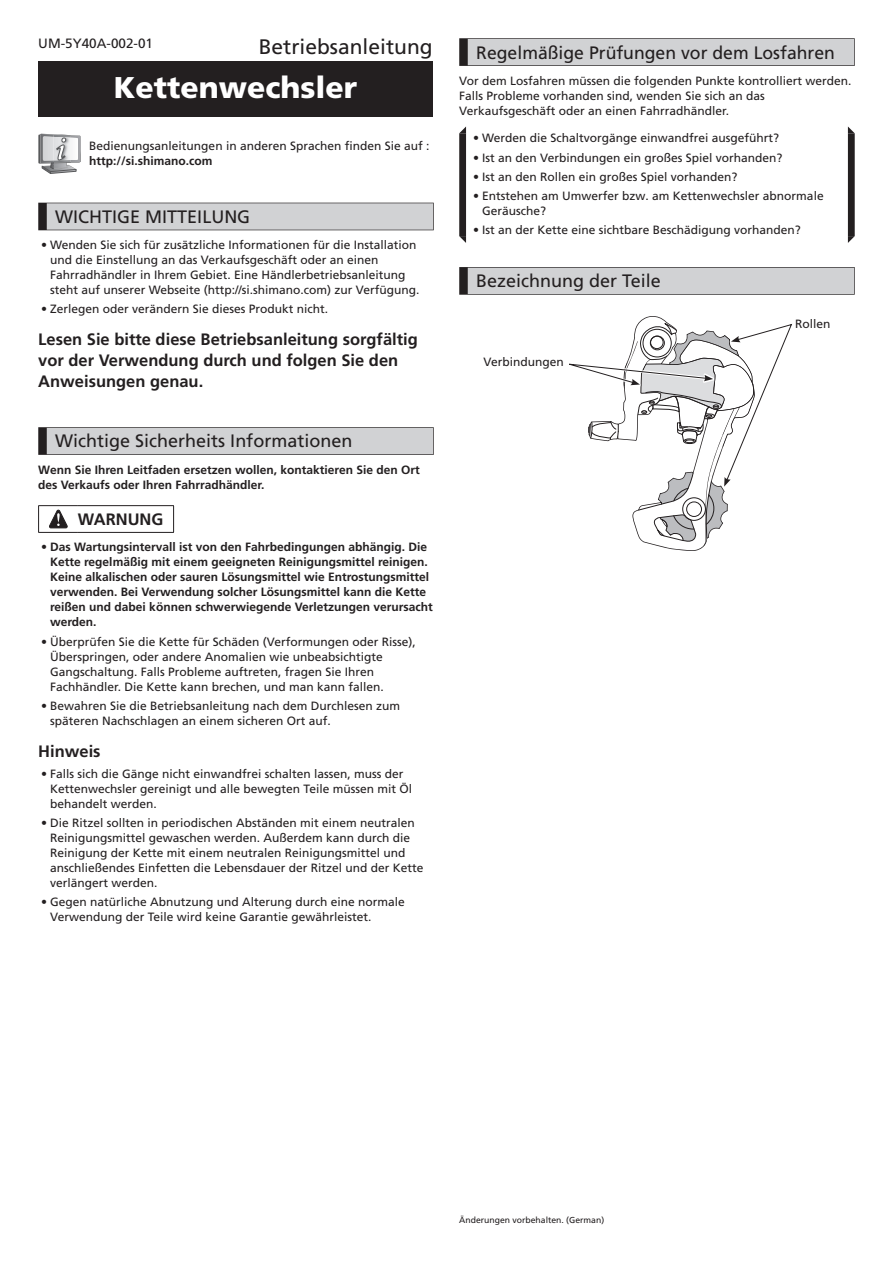
<style>
.page{position:relative;width:893px;height:1263px;background:#fff}
.page>*{position:absolute;margin:0;border:0;box-sizing:border-box;transform-origin:0 0}
.t1{font:900 30px "Frutiger LT Pro";color:#fff}
.t2{font:21px "Frutiger LT Pro";color:#231f20}
.t3{font:18px "Frutiger LT Pro";color:#231f20}
.t4{font:700 16.5px/21px "Frutiger LT Pro";color:#231f20}
.t5{font:13.5px "Frutiger LT Pro";color:#231f20}
.t6{font:12px/15px "Frutiger LT Pro";color:#231f20}
.t7{font:700 12px/15px "Frutiger LT Pro";color:#231f20}
.t8{font:8.7px "Frutiger LT Pro";color:#231f20}
.s1{font-weight:300}
</style>
<div class="page">
<div style="left:38px;top:203px;width:396px;height:27px;background:#231f20"></div>
<div style="left:47px;top:203px;width:386px;height:27px;background:#d1d2d4"></div>
<div style="left:38px;top:427px;width:396px;height:28px;background:#231f20"></div>
<div style="left:47px;top:428px;width:386px;height:26px;background:#d1d2d4"></div>
<div style="left:38px;top:61px;width:395px;height:56px;background:#231f20"></div>
<svg style="left:38px;top:134px;width:43px;height:40px"></svg>
<hr style="left:38px;top:505px;width:40px;height:1px;background:#231f20">
<svg style="left:38px;top:506px;width:1px;height:26px"></svg>
<hr style="left:78px;top:505px;width:96px;height:1px;background:#231f20">
<svg style="left:173px;top:506px;width:1px;height:26px"></svg>
<hr style="left:38px;top:532px;width:40px;height:1px;background:#231f20">
<hr style="left:78px;top:532px;width:96px;height:1px;background:#231f20">
<svg style="left:49px;top:510px;width:18px;height:18px"></svg>
<div style="left:459px;top:38px;width:396px;height:28px;background:#231f20"></div>
<div style="left:468px;top:39px;width:386px;height:26px;background:#d1d2d4"></div>
<div style="left:459px;top:267px;width:396px;height:28px;background:#231f20"></div>
<div style="left:468px;top:268px;width:386px;height:26px;background:#d1d2d4"></div>
<svg style="left:459px;top:126px;width:396px;height:117px"></svg>
<svg style="left:569px;top:316px;width:223px;height:235px"></svg>
<p class="t5" style="left:38px;top:36px;width:116px">UM-5Y40A-002-01</p>
<h2 class="t2" style="left:259px;top:34px;width:175px">Betriebsanleitung</h2>
<h1 class="t1" style="left:114px;top:69px;width:245px">Kettenwechsler</h1>
<p class="t6" style="left:89px;top:138px;width:342px">Bedienungsanleitungen in anderen Sprachen finden Sie auf :</p>
<p class="t7" style="left:89px;top:153px;width:125px">http://si.shimano.com</p>
<h3 class="t3" style="left:55px;top:206px;width:197px">WICHTIGE MITTEILUNG</h3>
<p class="t6" style="left:50px;top:237px;width:371px;text-indent:-9px"><span class="s1">•</span> Wenden Sie sich für zusätzliche Informationen für die Installation und die Einstellung an das Verkaufsgeschäft oder an einen Fahrradhändler in Ihrem Gebiet. Eine Händlerbetriebsanleitung steht auf unserer Webseite (http://si.shimano.com) zur Verfügung.</p>
<p class="t6" style="left:41px;top:302px;width:289px"><span class="s1">•</span> Zerlegen oder verändern Sie dieses Produkt nicht.</p>
<h3 class="t4" style="left:38px;top:329px;width:381px">Lesen Sie bitte diese Betriebsanleitung sorgfältig vor der Verwendung durch und folgen Sie den<br>Anweisungen genau.</h3>
<h3 class="t3" style="left:55px;top:431px;width:299px">Wichtige Sicherheits Informationen</h3>
<p class="t7" style="left:38px;top:462px;width:383px">Wenn Sie Ihren Leitfaden ersetzen wollen, kontaktieren Sie den Ort des Verkaufs oder Ihren Fahrradhändler.</p>
<h3 class="t4" style="left:78px;top:509px;width:87px">WARNUNG</h3>
<p class="t7" style="left:50px;top:540px;width:384px;text-indent:-9px"><span class="s1">•</span> Das Wartungsintervall ist von den Fahrbedingungen abhängig. Die Kette regelmäßig mit einem geeigneten Reinigungsmittel reinigen.<br>Keine alkalischen oder sauren Lösungsmittel wie Entrostungsmittel verwenden. Bei Verwendung solcher Lösungsmittel kann die Kette reißen und dabei können schwerwiegende Verletzungen verursacht werden.</p>
<p class="t6" style="left:50px;top:634px;width:367px;text-indent:-9px"><span class="s1">•</span> Überprüfen Sie die Kette für Schäden (Verformungen oder Risse), Überspringen, oder andere Anomalien wie unbeabsichtigte Gangschaltung. Falls Probleme auftreten, fragen Sie Ihren Fachhändler. Die Kette kann brechen, und man kann fallen.</p>
<p class="t6" style="left:50px;top:698px;width:352px;text-indent:-9px"><span class="s1">•</span> Bewahren Sie die Betriebsanleitung nach dem Durchlesen zum späteren Nachschlagen an einem sicheren Ort auf.</p>
<h3 class="t4" style="left:38px;top:740px;width:64px">Hinweis</h3>
<p class="t6" style="left:50px;top:766px;width:363px;text-indent:-9px"><span class="s1">•</span> Falls sich die Gänge nicht einwandfrei schalten lassen, muss der<br>Kettenwechsler gereinigt und alle bewegten Teile müssen mit Öl behandelt werden.</p>
<p class="t6" style="left:50px;top:815px;width:375px;text-indent:-9px"><span class="s1">•</span> Die Ritzel sollten in periodischen Abständen mit einem neutralen Reinigungsmittel gewaschen werden. Außerdem kann durch die Reinigung der Kette mit einem neutralen Reinigungsmittel und anschließendes Einfetten die Lebensdauer der Ritzel und der Kette verlängert werden.</p>
<p class="t6" style="left:50px;top:895px;width:356px;text-indent:-9px"><span class="s1">•</span> Gegen natürliche Abnutzung und Alterung durch eine normale<br>Verwendung der Teile wird keine Garantie gewährleistet.</p>
<h3 class="t3" style="left:476px;top:42px;width:360px">Regelmäßige Prüfungen vor dem Losfahren</h3>
<p class="t6" style="left:459px;top:73px;width:394px">Vor dem Losfahren müssen die folgenden Punkte kontrolliert werden.<br>Falls Probleme vorhanden sind, wenden Sie sich an das<br>Verkaufsgeschäft oder an einen Fahrradhändler.</p>
<p class="t6" style="left:473px;top:131px;width:307px"><span class="s1">•</span> Werden die Schaltvorgänge einwandfrei ausgeführt?</p>
<p class="t6" style="left:473px;top:150px;width:311px"><span class="s1">•</span> Ist an den Verbindungen ein großes Spiel vorhanden?</p>
<p class="t6" style="left:473px;top:169px;width:266px"><span class="s1">•</span> Ist an den Rollen ein großes Spiel vorhanden?</p>
<p class="t6" style="left:482px;top:188px;width:343px;text-indent:-9px"><span class="s1">•</span> Entstehen am Umwerfer bzw. am Kettenwechsler abnormale<br>Geräusche?</p>
<p class="t6" style="left:473px;top:223px;width:329px"><span class="s1">•</span> Ist an der Kette eine sichtbare Beschädigung vorhanden?</p>
<h3 class="t3" style="left:476px;top:270px;width:186px">Bezeichnung der Teile</h3>
<p class="t6" style="left:483px;top:354px;width:82px">Verbindungen</p>
<p class="t6" style="left:795px;top:316px;width:37px">Rollen</p>
<p class="t8" style="left:459px;top:1215px;width:146px">Änderungen vorbehalten. (German)</p>
</div>
